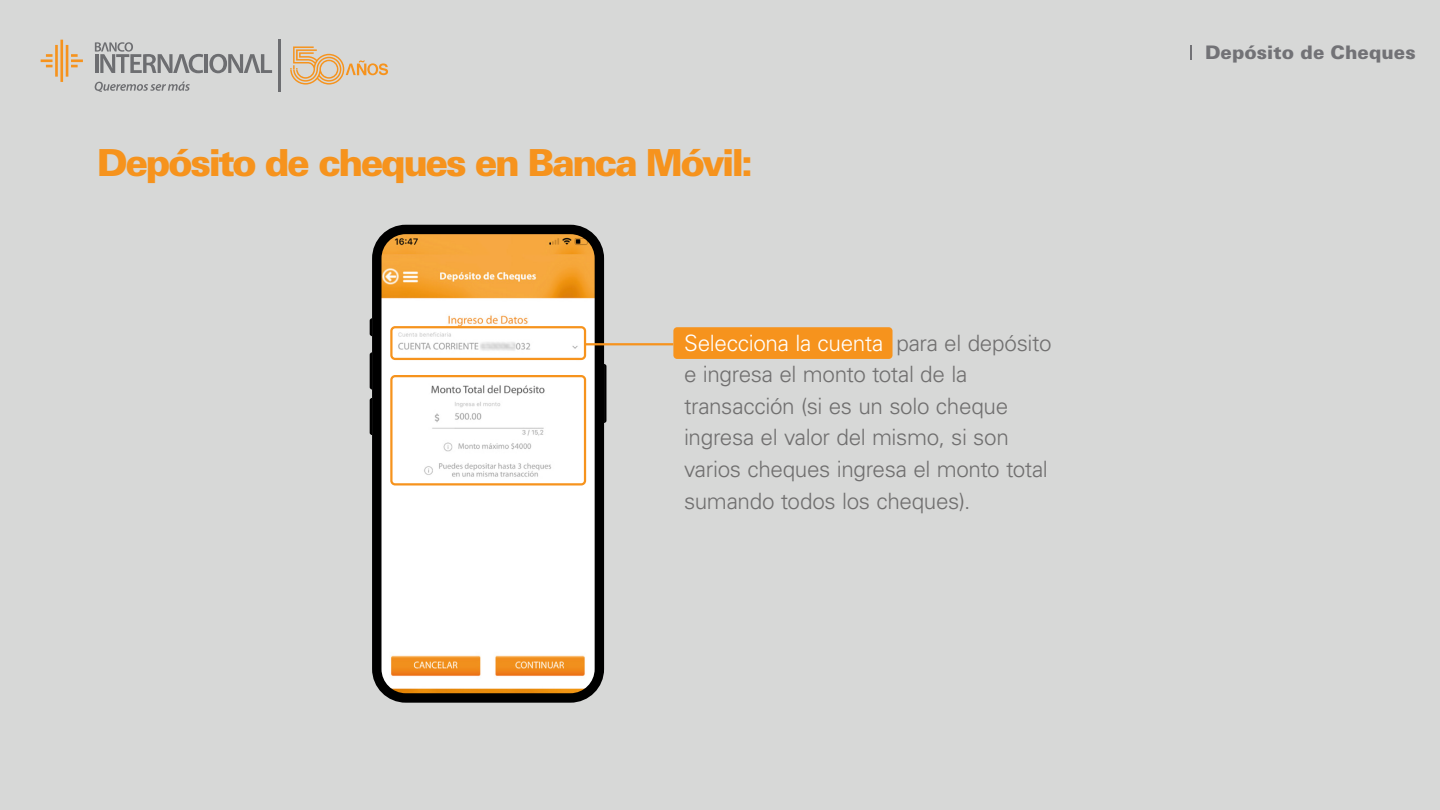
<style>
.page{position:relative;width:1440px;height:810px;background:#d7d8d7}
.page>*{position:absolute;margin:0;border:0;box-sizing:border-box;transform-origin:0 0}
.t1{font:900 37.28px "Univers LT Std";letter-spacing:-.07em;color:#f6931d}
.t2{font:300 22.5px/31.5px "Univers LT Std";letter-spacing:-.015em;color:#706f6f}
.t3{font:900 18.67px "Univers LT Std";color:#727276}
.s1{color:#fff}
</style>
<div class="page">
<svg style="left:41px;top:40px;width:42px;height:42px"></svg>
<svg style="left:95px;top:42px;width:108px;height:31px"></svg>
<hr style="left:205px;top:54px;width:3px;height:19px;background:#6d6e71">
<svg style="left:209px;top:54px;width:63px;height:19px"></svg>
<svg style="left:95px;top:82px;width:95px;height:10px"></svg>
<hr style="left:278px;top:40px;width:3px;height:52px;background:#6d6e71">
<svg style="left:290px;top:46px;width:98px;height:39px"></svg>
<svg style="left:1190px;top:45px;width:1px;height:15px"></svg>
<svg style="left:370px;top:352px;width:2px;height:38px"></svg>
<svg style="left:604px;top:364px;width:2px;height:59px"></svg>
<svg style="left:370px;top:318px;width:2px;height:18px"></svg>
<svg style="left:370px;top:398px;width:2px;height:37px"></svg>
<svg style="left:372px;top:225px;width:232px;height:478px;background:#ddd0be"></svg>
<div style="left:390px;top:326px;width:196px;height:34px;border:2px solid #f6931d;border-radius:4px"></div>
<div style="left:673px;top:327px;width:220px;height:32px;background:#f6931d;border-radius:4px"></div>
<div style="left:390px;top:375px;width:196px;height:111px;border:2px solid #f6931d;border-radius:4px"></div>
<hr style="left:585px;top:343px;width:88px;height:2px;background:#f6931d">
<h1 class="t1" style="left:97px;top:139px;width:658px">Depósito de cheques en Banca Móvil:</h1>
<p class="t2" style="left:684px;top:327px;width:369px"><span class="s1">Selecciona la cuenta</span> para el depósito e ingresa el monto total de la transacción (si es un solo cheque ingresa el valor del mismo, si son varios cheques ingresa el monto total sumando todos los cheques).</p>
<p class="t3" style="left:1205px;top:41px;width:212px">Depósito de Cheques</p>
</div>
